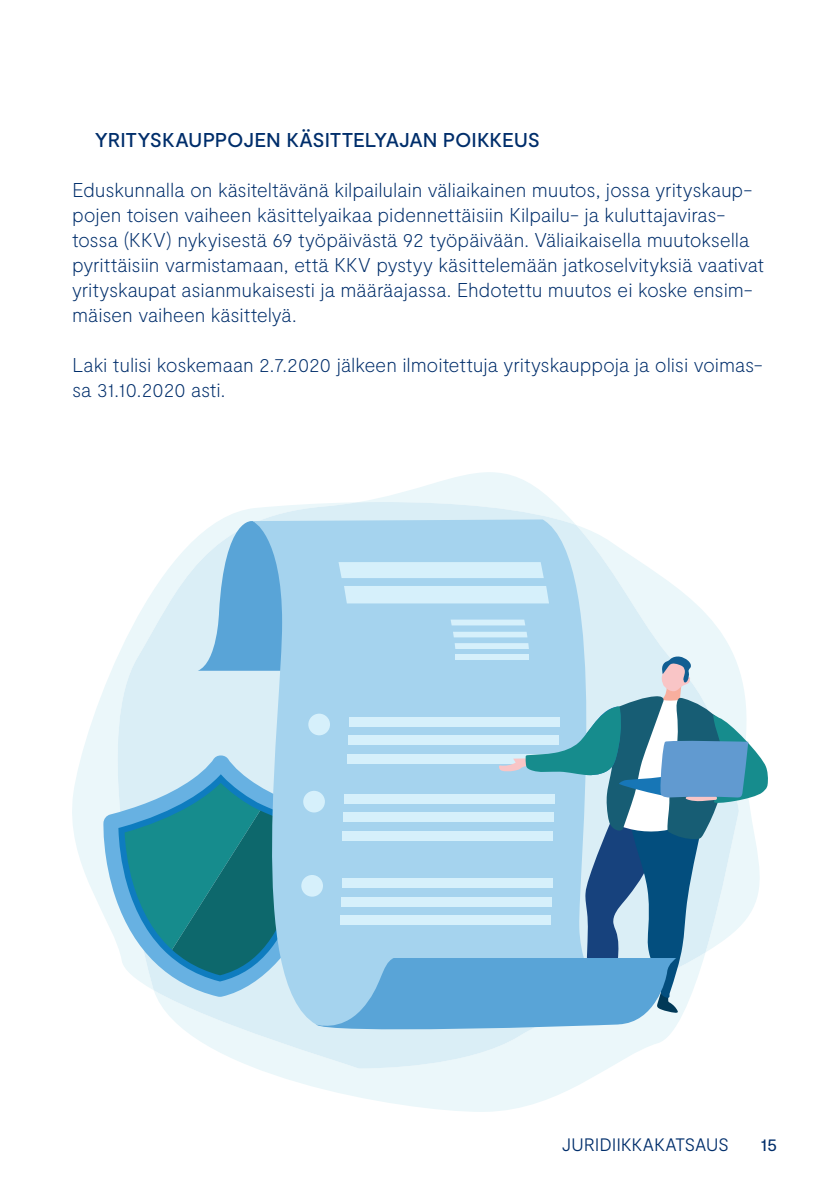
<style>
.page{position:relative;width:840px;height:1191px;background:#fff}
.page>*{position:absolute;margin:0;border:0;box-sizing:border-box;transform-origin:0 0}
.Leipis{font:100 20px/25px "Moderat";letter-spacing:-.01em;color:#002e6b}
.Otsikko{font:500 20px "Moderat";letter-spacing:-.005em;color:#002e6b}
.t1{font:300 18px "Moderat";letter-spacing:-.015em;color:#002e6b}
.t2{font:18px "Moderat";color:#002e6b}
</style>
<div class="page">
<svg style="left:72px;top:711px;width:696px;height:187px;fill:#ebf7fa"></svg>
<svg style="left:256px;top:472px;width:352px;height:639px;fill:#ebf7fa"></svg>
<svg style="left:96px;top:502px;width:574px;height:566px"></svg>
<svg style="left:102px;top:755px;width:19px;height:241px"></svg>
<svg style="left:121px;top:515px;width:646px;height:519px;background:#a3cde1"></svg>
<p class="Otsikko" style="left:95px;top:128px;width:446px">YRITYSKAUPPOJEN KÄSITTELYAJAN POIKKEUS</p>
<p class="Leipis" style="left:72px;top:178px;width:693px">Eduskunnalla on käsiteltävänä kilpailulain väliaikainen muutos, jossa yrityskaup&shy;pojen toisen vaiheen käsittelyaikaa pidennettäisiin Kilpailu- ja kuluttajaviras&shy;tossa (KKV) nykyisestä 69 työpäivästä 92 työpäivään. Väliaikaisella muutoksella pyrittäisiin varmistamaan, että KKV pystyy käsittelemään jatkoselvityksiä vaativat yrityskaupat asianmukaisesti ja määräajassa. Ehdotettu muutos ei koske ensim&shy;mäisen vaiheen käsittelyä.</p>
<p class="Leipis" style="left:72px;top:353px;width:692px">Laki tulisi koskemaan 2.7.2020 jälkeen ilmoitettuja yrityskauppoja ja olisi voimas&shy;sa 31.10.2020 asti.</p>
<p class="t1" style="left:561px;top:1134px;width:169px">JURIDIIKKAKATSAUS</p>
<p class="t2" style="left:760px;top:1134px;width:18px">15</p>
</div>
